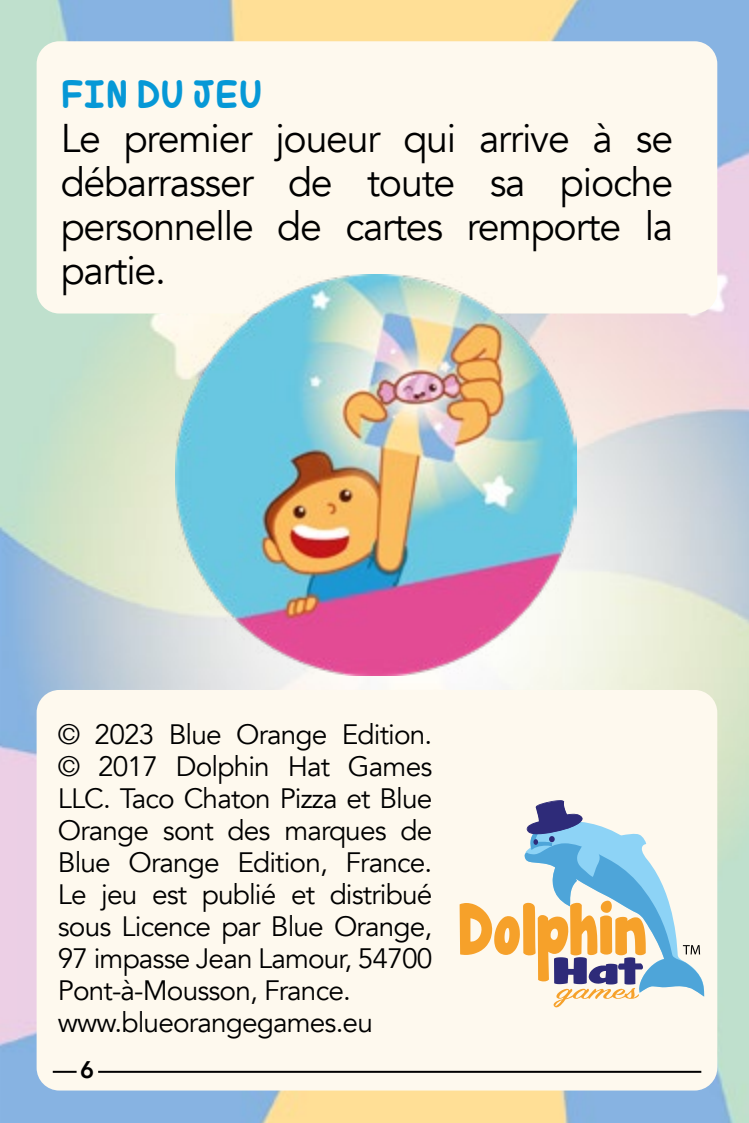
<style>
.page{position:relative;width:749px;height:1123px;background:#fff}
.page>*{position:absolute;margin:0;border:0;box-sizing:border-box;transform-origin:0 0}
.t1{font:40px/44px "Avenir";letter-spacing:-.03em;color:#000;text-align:justify}
.t2{font:40px "Hug Me Tight";color:#0698d6}
.t3{font:28px/32px "Avenir";letter-spacing:-.03em;color:#000}
.t4{font:800 24px "Avenir";color:#000}
</style>
<div class="page">
<img style="left:1px;top:0;width:747px;height:1123px">
<div style="left:37px;top:690px;width:680px;height:400px;background:#fef9ee;border-radius:23px"></div>
<hr style="left:53px;top:1070px;width:24px;height:2px;background:#000">
<hr style="left:98px;top:1070px;width:603px;height:2px;background:#000">
<div style="left:37px;top:41px;width:680px;height:272px;background:#fef9ee;border-radius:23px"></div>
<svg style="left:459px;top:800px;width:246px;height:207px"></svg>
<img style="left:175px;top:274px;width:401px;height:401px">
<h1 class="t2" style="left:61px;top:68px;width:203px">FIN DU JEU</h1>
<h1 class="t1" style="left:61px;top:117px;width:614px">Le premier joueur qui arrive à se débarrasser de toute sa pioche personnelle de cartes remporte la partie.</h1>
<p class="t3" style="left:58px;top:719px;width:376px">© 2023 Blue Orange Edition. © 2017 Dolphin Hat Games<br>LLC. Taco Chaton Pizza et Blue<br>Orange sont des marques de<br>Blue Orange Edition, France.<br>Le jeu est publié et distribué sous Licence par Blue Orange,<br>97 impasse Jean Lamour, 54700<br>Pont-à-Mousson, France. www.blueorangegames.eu</p>
<p class="t4" style="left:80px;top:1050px;width:15px">6</p>
</div>
